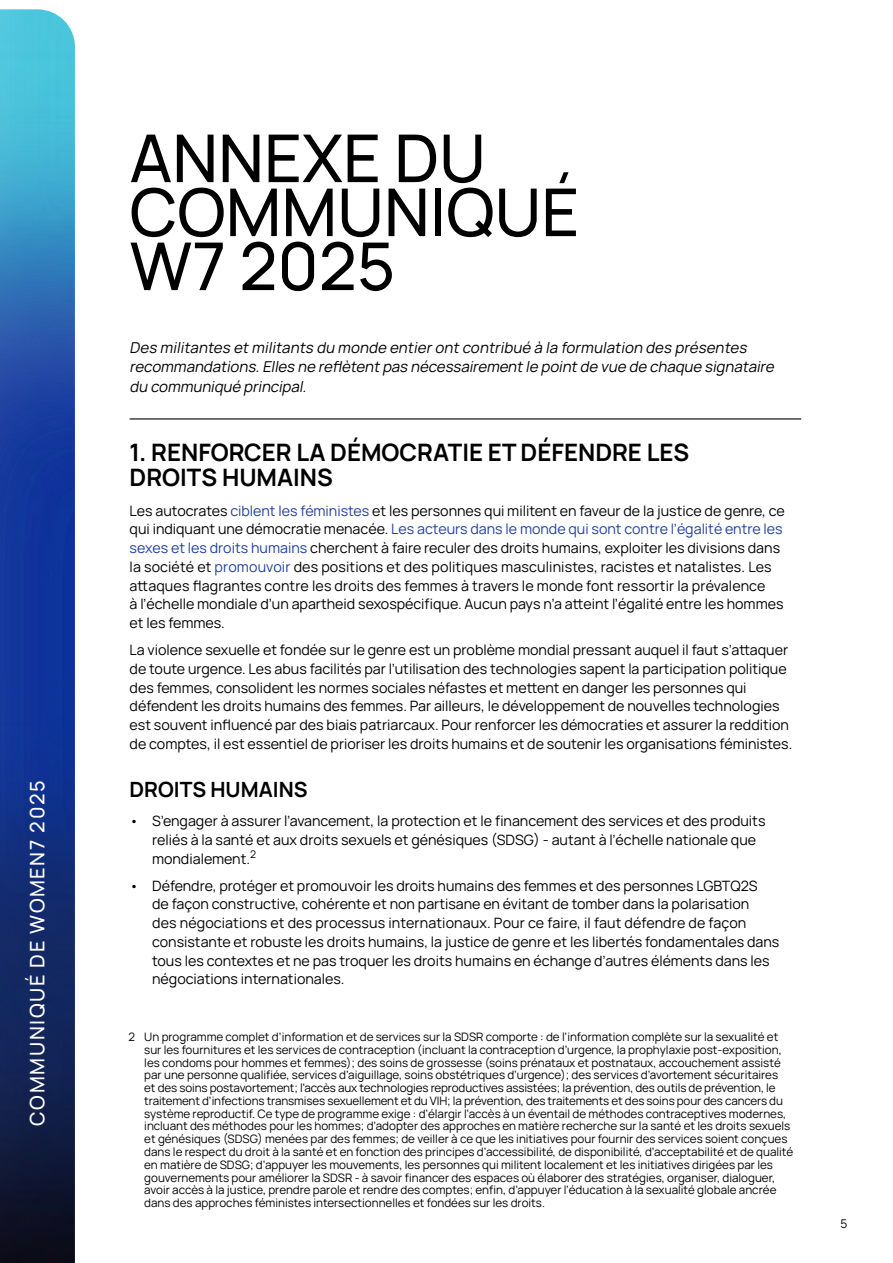
<style>
.page{position:relative;width:893px;height:1263px;background:#fff}
.page>*{position:absolute;margin:0;border:0;box-sizing:border-box;transform-origin:0 0}
.t1{font:500 66px/54px "Manrope";color:#000}
.t2{font:700 24px/25.5px "Manrope";color:#000}
.t3{font:700 21px "Manrope";color:#000}
.t4{font:500 19.95px "Manrope";letter-spacing:.08em;color:#fff}
.t5{font:italic 15px/19.5px "Manrope";color:#000}
.t6{font:14.25px/18.8px "Manrope";color:#000}
.t7{font:12px "Manrope";color:#000}
.t8{font:11.7px/12.8px "Manrope";color:#000}
.s1{color:#21409a}
</style>
<div class="page">
<img style="left:0;top:9px;width:75px;height:1254px">
<hr style="left:130px;top:418px;width:671px;height:1px;background:#000">
<h3 class="t4" style="left:22px;top:1125px;width:347px;rotate:-90deg">COMMUNIQUÉ DE WOMEN7 2025</h3>
<h1 class="t1" style="left:130px;top:127px;width:451px">ANNEXE DU<br>COMMUNIQUÉ<br>W7 2025</h1>
<p class="t5" style="left:130px;top:337px;width:649px">Des militantes etmilitants du monde entierontcontribué à la formulation des présentes recommandations.Elles ne reflètentpas nécessairementle pointde vue de chaque signataire du communiqué principal.</p>
<h2 class="t2" style="left:130px;top:437px;width:561px">1. RENFORCER LA DÉMOCRATIE ET DÉFENDRE LES<br>DROITS HUMAINS</h2>
<p class="t6" style="left:130px;top:500px;width:657px">Les autocrates <span class="s1">ciblent les féministes</span> et les personnes qui militent en faveur de la justice de genre, ce qui indiquant une démocratie menacée. <span class="s1">Les acteurs dans le monde qui sont contre l’égalité entre les sexes et les droits humains</span> cherchent à faire reculer des droits humains, exploiter les divisions dans la société et <span class="s1">promouvoir</span> des positions et des politiques masculinistes, racistes et natalistes. Les attaques flagrantes contre les droits des femmes à travers le monde font ressortir la prévalence<br>à l’échelle mondiale d’un apartheid sexospécifique. Aucun pays n’a atteint l’égalité entre les hommes et les femmes.</p>
<p class="t6" style="left:130px;top:640px;width:664px">La violence sexuelle et fondée sur le genre est un problème mondial pressant auquel il faut s’attaquer de toute urgence. Les abus facilités par l’utilisation des technologies sapent la participation politique des femmes, consolident les normes sociales néfastes et mettent en danger les personnes qui défendent les droits humains des femmes. Par ailleurs, le développement de nouvelles technologies est souvent influencé par des biais patriarcaux. Pour renforcer les démocraties et assurer la reddition de comptes, il est essentiel de prioriser les droits humains et de soutenir les organisations féministes.</p>
<h3 class="t3" style="left:130px;top:771px;width:179px">DROITS HUMAINS</h3>
<p class="t6" style="left:152px;top:811px;width:615px;text-indent:-23px">• S’engager à assurer l’avancement, la protection et le financement des services et des produits reliés à la santé et aux droits sexuels et génésiques (SDSG) - autant à l’échelle nationale que mondialement.<sup>2</sup></p>
<p class="t6" style="left:152px;top:875px;width:629px;text-indent:-23px">• Défendre, protéger et promouvoir les droits humains des femmes et des personnes LGBTQ2S<br>de façon constructive, cohérente et non partisane en évitant de tomber dans la polarisation<br>des négociations et des processus internationaux. Pour ce faire, il faut défendre de façon consistante et robuste les droits humains, la justice de genre et les libertés fondamentales dans tous les contextes et ne pas troquer les droits humains en échange d’autres éléments dans les négociations internationales.</p>
<p class="t8" style="left:144px;top:1030px;width:650px;text-indent:-16px">2 Un programme complet d’information et de services sur la SDSR comporte : de l’information complète sur la sexualité et sur les fournitures et les services de contraception (incluant la contraception d’urgence, la prophylaxie post-exposition, les condoms pour hommes et femmes); des soins de grossesse (soins prénataux et postnataux, accouchement assisté par une personne qualifiée, services d’aiguillage, soins obstétriques d’urgence); des services d’avortement sécuritaires<br>et des soins postavortement; l’accès aux technologies reproductives assistées; la prévention, des outils de prévention, le traitement d’infections transmises sexuellement et du VIH; la prévention, des traitements et des soins pour des cancers du système reproductif. Ce type de programme exige : d’élargir l’accès à un éventail de méthodes contraceptives modernes, incluant des méthodes pour les hommes; d’adopter des approches en matière recherche sur la santé et les droits sexuels et génésiques (SDSG) menées par des femmes; de veiller à ce que les initiatives pour fournir des services soient conçues dans le respect du droit à la santé et en fonction des principes d’accessibilité, de disponibilité, d’acceptabilité et de qualité en matière de SDSG; d’appuyer les mouvements, les personnes qui militent localement et les initiatives dirigées par les gouvernements pour améliorer la SDSR - à savoir financer des espaces où élaborer des stratégies, organiser, dialoguer, avoir accès à la justice, prendre parole et rendre des comptes; enfin, d’appuyer l’éducation à la sexualité globale ancrée dans des approches féministes intersectionnelles et fondées sur les droits.</p>
<p class="t7" style="left:840px;top:1214px;width:8px">5</p>
</div>
